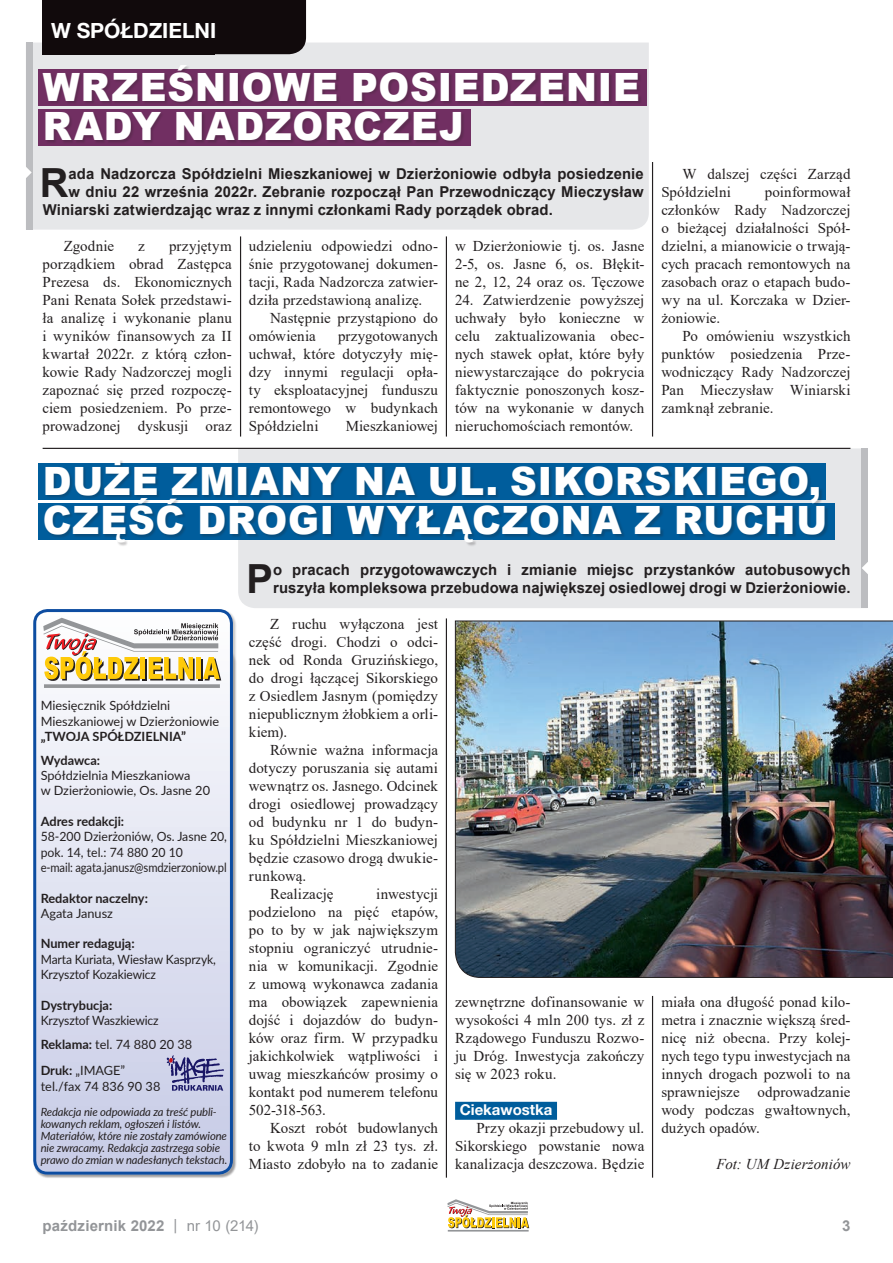
<style>
.page{position:relative;width:893px;height:1263px;background:#fff}
.page>*{position:absolute;margin:0;border:0;box-sizing:border-box;transform-origin:0 0}
.t1{font:700 40.2px "Arial";color:#231f20}
.t2{font:900 39px/39px "Arial";letter-spacing:.025em;color:#fff;scale:.95 1}
.t3{font:700 21px "Helvetica Neue LT Pro";color:#fff}
.t4{font:15px/18px "Times New Roman";letter-spacing:.005em;color:#231f20;text-align:justify}
.t5{font:700 15px/18px "Arial";letter-spacing:.01em;color:#231f20}
.t6{font:700 15px "Arial";letter-spacing:.01em;color:#939598}
.t7{font:italic 15px "Times New Roman";letter-spacing:.005em;color:#231f20}
.t8{font:700 15px "Helvetica Neue LT Pro";color:#fff}
.t9{font:12.75px/15.3px "Lato";color:#231f20}
.t10{font:12.75px/15.3px "Lato";color:#231f20;scale:.95 1}
.t11{font:12.75px/15.3px "Lato";color:#231f20;scale:.96 1}
.t12{font:700 12.75px/23.9px "Lato";color:#231f20}
.t13{font:italic 11.25px/12px "Lato";letter-spacing:-.01em;color:#231f20}
.s1{font-weight:700}
.s2{font-weight:400}
</style>
<div class="page">
<hr style="left:448px;top:1230px;width:81px;height:1px;background:#939598">
<svg style="left:447px;top:1199px;width:82px;height:29px"></svg>
<div style="left:33px;top:43px;width:616px;height:187px;background:#e6e7e9"></div>
<div style="left:238px;top:448px;width:623px;height:160px;background:#e6e7e9"></div>
<div style="left:26px;top:43px;width:7px;height:187px;background:#bcbdc0"></div>
<div style="left:861px;top:448px;width:6px;height:160px;background:#bcbdc0"></div>
<svg style="left:26px;top:167px;width:6px;height:11px"></svg>
<svg style="left:862px;top:550px;width:6px;height:36px"></svg>
<div style="left:455px;top:1102px;width:102px;height:18px;background:#005d9c"></div>
<div style="left:39px;top:109px;width:432px;height:37px;background:#712f62"></div>
<div style="left:43px;top:66px;width:599px;height:78px;background:#231f20;opacity:.25"></div>
<div style="left:45px;top:460px;width:784px;height:86px;background:#231f20;opacity:.25"></div>
<hr style="left:446px;top:236px;width:1px;height:201px;background:#231f20">
<hr style="left:446px;top:618px;width:1px;height:560px;background:#231f20">
<hr style="left:240px;top:236px;width:1px;height:201px;background:#231f20">
<hr style="left:43px;top:448px;width:807px;height:1px;background:#231f20">
<hr style="left:652px;top:162px;width:1px;height:275px;background:#231f20">
<hr style="left:652px;top:996px;width:1px;height:182px;background:#231f20">
<div style="left:33px;top:609px;width:204px;height:569px;background:#231f20;opacity:.25"></div>
<svg style="left:35px;top:610px;width:196px;height:563px"></svg>
<div style="left:33px;top:609px;width:200px;height:566px;border:3px solid #0d4da1;border-radius:13px"></div>
<hr style="left:44px;top:685px;width:176px;height:2px;background:#939598">
<svg style="left:40px;top:617px;width:181px;height:64px"></svg>
<svg style="left:167px;top:1055px;width:57px;height:36px"></svg>
<div style="left:43px;top:0;width:263px;height:54px;background:#110a0c"></div>
<img style="left:455px;top:620px;width:438px;height:358px">
<h3 class="t3" style="left:51px;top:18px;width:167px">W SPÓŁDZIELNI</h3>
<h2 class="t2" style="left:43px;top:67px;width:630px">WRZEŚNIOWE POSIEDZENIE<br>RADY NADZORCZEJ</h2>
<h1 class="t1" style="left:40px;top:155px;width:30px">R</h1>
<p class="t5" style="left:69px;top:165px;width:577px">ada Nadzorcza Spółdzielni Mieszkaniowej w Dzierżoniowie odbyła posiedzenie</p>
<p class="t5" style="left:69px;top:183px;width:577px">w dniu 22 września 2022r. Zebranie rozpoczął Pan Przewodniczący Mieczysław</p>
<p class="t5" style="left:43px;top:201px;width:512px">Winiarski zatwierdzając wraz z innymi członkami Rady porządek obrad.</p>
<p class="t4" style="left:43px;top:237px;width:191px;text-indent:126px">przyjętym porządkiem obrad Zastępca Prezesa ds. Ekonomicznych Pani Renata Sołek przedstawi&shy;ła analizę i wykonanie planu i wyników finansowych za II kwartał 2022r. z którą człon&shy;kowie Rady Nadzorczej mogli zapoznać się przed rozpoczę&shy;ciem posiedzeniem. Po prze&shy;prowadzonej dyskusji oraz</p>
<p class="t4" style="left:249px;top:237px;width:191px">udzieleniu odpowiedzi odno&shy;śnie przygotowanej dokumen&shy;tacji, Rada Nadzorcza zatwier&shy;dziła przedstawioną analizę.</p>
<p class="t4" style="left:64px;top:237px;width:52px">Zgodnie</p>
<p class="t4" style="left:138px;top:237px;width:8px">z</p>
<p class="t4" style="left:249px;top:309px;width:191px;text-indent:21px">Następnie przystąpiono do omówienia</p>
<p class="t4" style="left:249px;top:327px;width:191px;text-indent:89px">przygotowanych uchwał, które dotyczyły mię&shy;dzy innymi regulacji opła&shy;ty eksploatacyjnej funduszu remontowego w budynkach Spółdzielni</p>
<p class="t4" style="left:346px;top:417px;width:94px">Mieszkaniowej</p>
<p class="t4" style="left:455px;top:237px;width:191px">w Dzierżoniowie tj. os. Jasne 2-5, os. Jasne 6, os. Błękit&shy;ne 2, 12, 24 oraz os. Tęczowe</p>
<p class="t4" style="left:455px;top:291px;width:191px">24. Zatwierdzenie powyższej uchwały było konieczne w celu zaktualizowania obec&shy;nych stawek opłat, które były niewystarczające do pokrycia faktycznie ponoszonych kosz&shy;tów na wykonanie w danych nieruchomościach remontów.</p>
<p class="t4" style="left:661px;top:165px;width:191px;text-indent:21px">W dalszej części Zarząd<br>Spółdzielni</p>
<p class="t4" style="left:661px;top:183px;width:191px;text-indent:103px">poinformował członków Rady Nadzorczej o bieżącej działalności Spół&shy;dzielni, a mianowicie o trwają&shy;cych pracach remontowych na zasobach oraz o etapach budo&shy;wy na ul. Korczaka w Dzier&shy;żoniowie.</p>
<p class="t4" style="left:661px;top:327px;width:191px;text-indent:21px">Po omówieniu wszystkich punktów posiedzenia Prze&shy;wodniczący Rady Nadzorczej Pan Mieczysław Winiarski zamknął zebranie.</p>
<h2 class="t2" style="left:43px;top:461px;width:827px">DUŻE ZMIANY NA UL. SIKORSKIEGO,<br>CZĘŚĆ DROGI WYŁĄCZONA Z RUCHU</h2>
<p class="t9" style="left:41px;top:697px;width:180px">Miesięcznik Spółdzielni<br>Mieszkaniowej w Dzierżoniowie</p>
<p class="t12" style="left:41px;top:724px;width:147px">„TWOJA SPÓŁDZIELNIA”<br>Wydawca:</p>
<p class="t9" style="left:41px;top:767px;width:171px">Spółdzielnia Mieszkaniowa<br>w Dzierżoniowie, Os. Jasne 20</p>
<p class="t12" style="left:41px;top:809px;width:85px">Adres redakcji:</p>
<p class="t11" style="left:41px;top:828px;width:196px">58-200 Dzierżoniów, Os. Jasne 20, pok. 14, tel.: 74 880 20 10<br>e-mail: agata.janusz@smdzierzoniow.pl</p>
<p class="t12" style="left:41px;top:885px;width:109px">Redaktor naczelny:</p>
<p class="t9" style="left:41px;top:905px;width:74px">Agata Janusz</p>
<p class="t12" style="left:41px;top:931px;width:95px">Numer redagują:</p>
<p class="t10" style="left:41px;top:951px;width:186px">Marta Kuriata, Wiesław Kasprzyk,<br>Krzysztof Kozakiewicz</p>
<p class="t12" style="left:41px;top:992px;width:73px">Dystrybucja:</p>
<p class="t10" style="left:41px;top:1008px;width:161px;line-height:23.9px">Krzysztof Waszkiewicz<br><span class="s1">Reklama:</span> tel. 74 880 20 38</p>
<p class="t9" style="left:41px;top:1061px;width:121px;line-height:16.5px"><span class="s1">Druk:</span> „IMAGE” tel./fax 74 836 90 38</p>
<p class="t13" style="left:41px;top:1105px;width:188px">Redakcja nie odpowiada za treść publi&shy;kowanych reklam, ogłoszeń i listów.<br>Materiałów, które nie zostały zamówione nie zwracamy. Redakcja zastrzega sobie prawo do zmian w nadesłanych tekstach.</p>
<h1 class="t1" style="left:246px;top:551px;width:28px">P</h1>
<p class="t5" style="left:273px;top:561px;width:579px">o pracach przygotowawczych i zmianie miejsc przystanków autobusowych ruszyła kompleksowa przebudowa największej osiedlowej drogi w Dzierżoniowie.</p>
<p class="t4" style="left:249px;top:615px;width:191px;text-indent:21px">Z ruchu wyłączona jest część drogi. Chodzi o odci&shy;nek od Ronda Gruzińskiego, do drogi łączącej Sikorskiego z Osiedlem Jasnym (pomiędzy niepublicznym żłobkiem a orli&shy;kiem).</p>
<p class="t4" style="left:270px;top:741px;width:169px">Równie ważna informacja</p>
<p class="t4" style="left:249px;top:759px;width:191px">dotyczy poruszania się autami</p>
<p class="t4" style="left:249px;top:777px;width:191px">wewnątrz os. Jasnego. Odcinek</p>
<p class="t4" style="left:249px;top:795px;width:191px">drogi osiedlowej prowadzący</p>
<p class="t4" style="left:249px;top:813px;width:191px">od budynku nr 1 do budyn-</p>
<p class="t4" style="left:249px;top:831px;width:191px">ku Spółdzielni Mieszkaniowej</p>
<p class="t4" style="left:249px;top:849px;width:191px">będzie czasowo drogą dwukie-</p>
<p class="t4" style="left:249px;top:867px;width:59px">runkową.</p>
<p class="t4" style="left:270px;top:885px;width:65px">Realizację</p>
<p class="t4" style="left:249px;top:885px;width:191px;text-indent:127px">inwestycji podzielono na pięć etapów, po to by w jak największym stopniu ograniczyć utrudnie&shy;nia w komunikacji. Zgodnie z umową wykonawca zadania ma obowiązek zapewnienia dojść i dojazdów do budyn&shy;ków oraz firm. W przypadku jakichkolwiek wątpliwości i uwag mieszkańców prosimy o kontakt pod numerem telefonu 502-318-563.</p>
<p class="t4" style="left:249px;top:1119px;width:191px;text-indent:21px">Koszt robót budowlanych to kwota 9 mln zł 23 tys. zł.<br>Miasto zdobyło na to zadanie</p>
<p class="t4" style="left:455px;top:993px;width:191px">zewnętrzne dofinansowanie w wysokości 4 mln 200 tys. zł z Rządowego Funduszu Rozwo&shy;ju Dróg. Inwestycja zakończy się w 2023 roku.</p>
<p class="t8" style="left:460px;top:1100px;width:94px">Ciekawostka</p>
<p class="t4" style="left:455px;top:1119px;width:191px;text-indent:21px">Przy okazji przebudowy ul.<br>Sikorskiego powstanie nowa kanalizacja deszczowa. Będzie</p>
<p class="t4" style="left:661px;top:993px;width:191px">miała ona długość ponad kilo&shy;metra i znacznie większą śred&shy;nicę niż obecna. Przy kolej&shy;nych tego typu inwestycjach na innych drogach pozwoli to na sprawniejsze odprowadzanie wody podczas gwałtownych, dużych opadów.</p>
<p class="t7" style="left:717px;top:1154px;width:135px">Fot: UM Dzierżoniów</p>
<p class="t6" style="left:43px;top:1215px;width:217px">październik 2022 <span class="s2">| nr 10 (214)</span></p>
<p class="t6" style="left:842px;top:1215px;width:10px">3</p>
</div>
